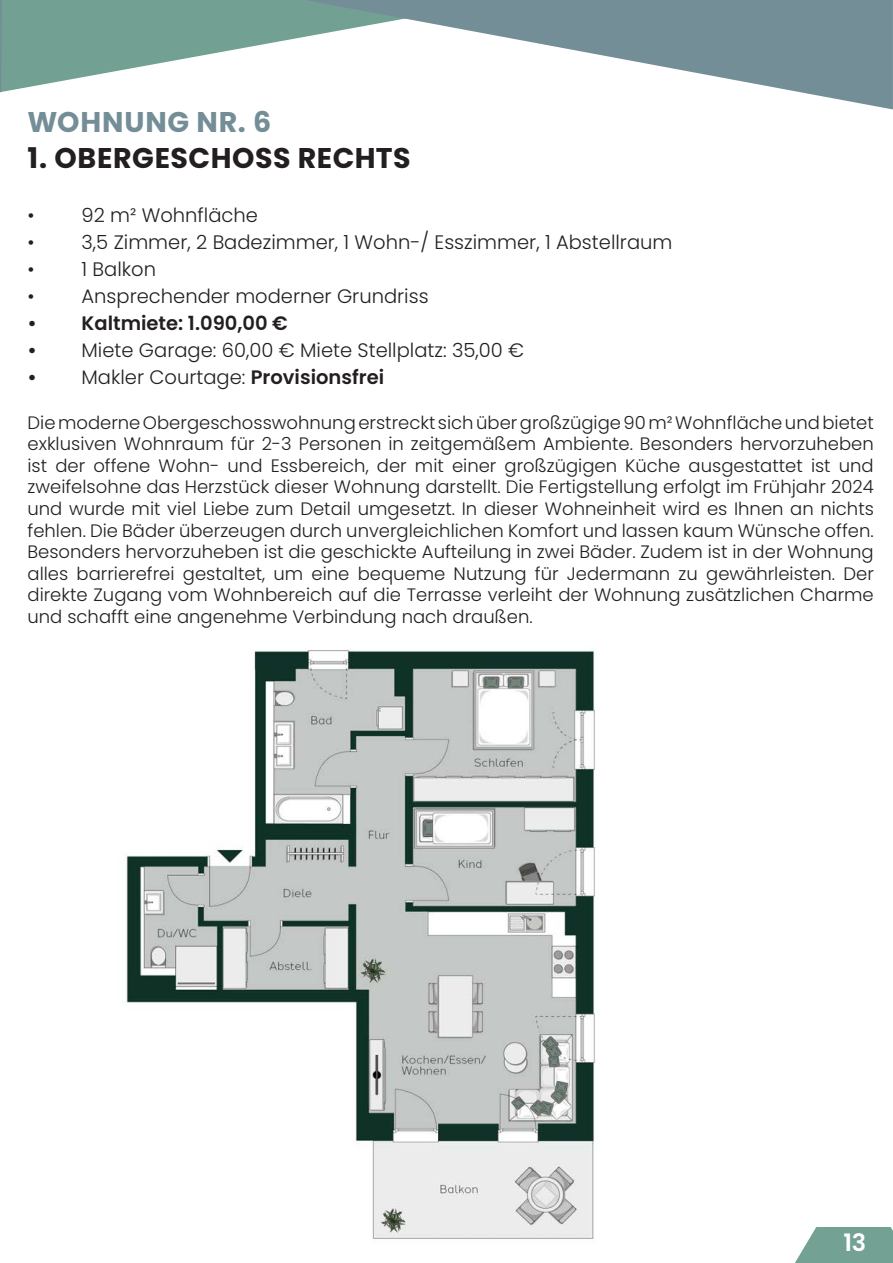
<style>
.page{position:relative;width:893px;height:1263px;background:#fff}
.page>*{position:absolute;margin:0;border:0;box-sizing:border-box;transform-origin:0 0}
.t1{font:700 28.5px "Poppins";letter-spacing:.015em;color:#231f20}
.t2{font:700 28.5px "Poppins";letter-spacing:.03em;color:#748e97}
.t3{font:600 24px "Poppins";color:#fff}
.t4{font:300 19.5px "Poppins";color:#231f20}
.t5{font:600 19.5px "Poppins";color:#231f20}
.t6{font:300 18px/21.6px "Poppins";color:#231f20;text-align:justify}
.s1{font-weight:600}
.s2{font-weight:300}
</style>
<div class="page">
<svg style="left:795px;top:1227px;width:98px;height:36px;background:#82ab9f"></svg>
<svg style="left:520px;top:0;width:373px;height:109px;fill:#748e97"></svg>
<img style="left:126px;top:649px;width:469px;height:590px">
<svg style="left:0;top:0;width:520px;height:92px"></svg>
<h1 class="t2" style="left:28px;top:105px;width:245px">WOHNUNG NR. 6</h1>
<h1 class="t1" style="left:28px;top:141px;width:385px">1. OBERGESCHOSS RECHTS</h1>
<p class="t4" style="left:28px;top:203px;width:9px">•</p>
<p class="t4" style="left:82px;top:203px;width:178px">92 m² Wohnfläche</p>
<p class="t4" style="left:28px;top:230px;width:9px">•</p>
<p class="t4" style="left:82px;top:230px;width:592px">3,5 Zimmer, 2 Badezimmer, 1 Wohn-/ Esszimmer, 1 Abstellraum</p>
<p class="t4" style="left:28px;top:257px;width:9px">•</p>
<p class="t4" style="left:82px;top:257px;width:76px">1 Balkon</p>
<p class="t4" style="left:28px;top:284px;width:9px">•</p>
<p class="t4" style="left:82px;top:284px;width:349px">Ansprechender moderner Grundriss</p>
<p class="t5" style="left:28px;top:312px;width:262px">• Kaltmiete: 1.090,00 €</p>
<p class="t4" style="left:28px;top:338px;width:498px"><span class="s1">•</span> Miete Garage: 60,00 € Miete Stellplatz: 35,00 €</p>
<p class="t5" style="left:28px;top:366px;width:358px">• <span class="s2">Makler Courtage:</span> Provisionsfrei</p>
<p class="t6" style="left:28px;top:412px;width:848px">Die moderne Obergeschosswohnung erstreckt sich über großzügige 90 m² Wohnfläche und bietet exklusiven Wohnraum für 2-3 Personen in zeitgemäßem Ambiente. Besonders hervorzuheben ist der offene Wohn- und Essbereich, der mit einer großzügigen Küche ausgestattet ist und zweifelsohne das Herzstück dieser Wohnung darstellt. Die Fertigstellung erfolgt im Frühjahr 2024 und wurde mit viel Liebe zum Detail umgesetzt. In dieser Wohneinheit wird es Ihnen an nichts fehlen. Die Bäder überzeugen durch unvergleichlichen Komfort und lassen kaum Wünsche offen.<br>Besonders hervorzuheben ist die geschickte Aufteilung in zwei Bäder. Zudem ist in der Wohnung alles barrierefrei gestaltet, um eine bequeme Nutzung für Jedermann zu gewährleisten. Der direkte Zugang vom Wohnbereich auf die Terrasse verleiht der Wohnung zusätzlichen Charme und schafft eine angenehme Verbindung nach draußen.</p>
<h2 class="t3" style="left:843px;top:1229px;width:24px">13</h2>
</div>
